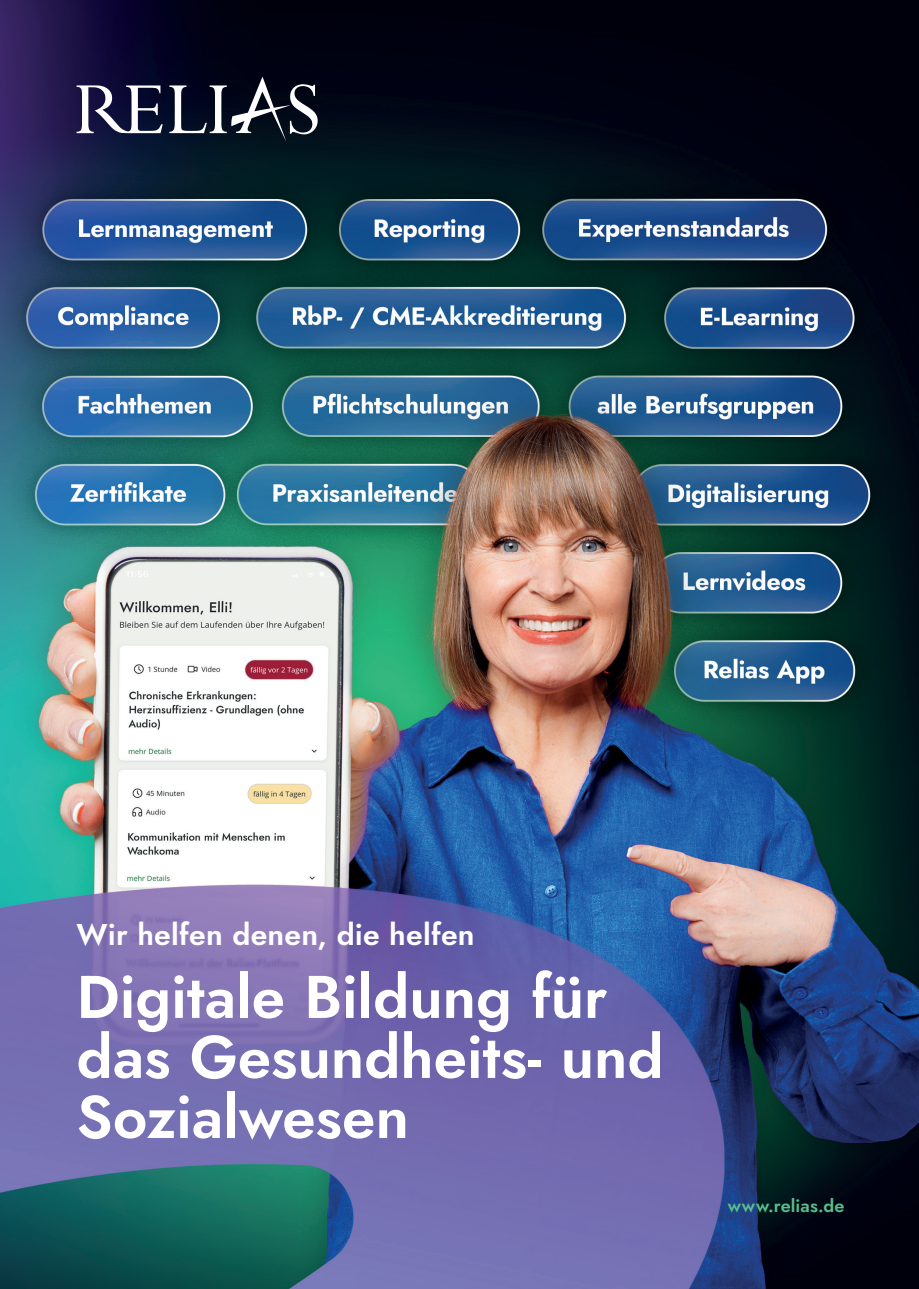
<style>
.page{position:relative;width:919px;height:1289px;background:#fff}
.page>*{position:absolute;margin:0;border:0;box-sizing:border-box;transform-origin:0 0}
.t1{font:600 60px/60px "Jost";color:#fff}
.t2{font:600 30px "Jost";letter-spacing:.01em;color:#fff}
.t3{font:600 18px "Jost";letter-spacing:.01em;color:#58be8b}
</style>
<div class="page">
<img style="left:0;top:0;width:918px;height:1288px">
<svg style="left:169px;top:77px;width:148px;height:64px"></svg>
<svg style="left:77px;top:85px;width:86px;height:48px"></svg>
<p class="t2" style="left:77px;top:913px;width:399px">Wir helfen denen, die helfen</p>
<p class="t1" style="left:77px;top:967px;width:588px">Digitale Bildung für das Gesundheits- und<br>Sozialwesen</p>
<p class="t3" style="left:727px;top:1193px;width:118px">www.relias.de</p>
</div>
